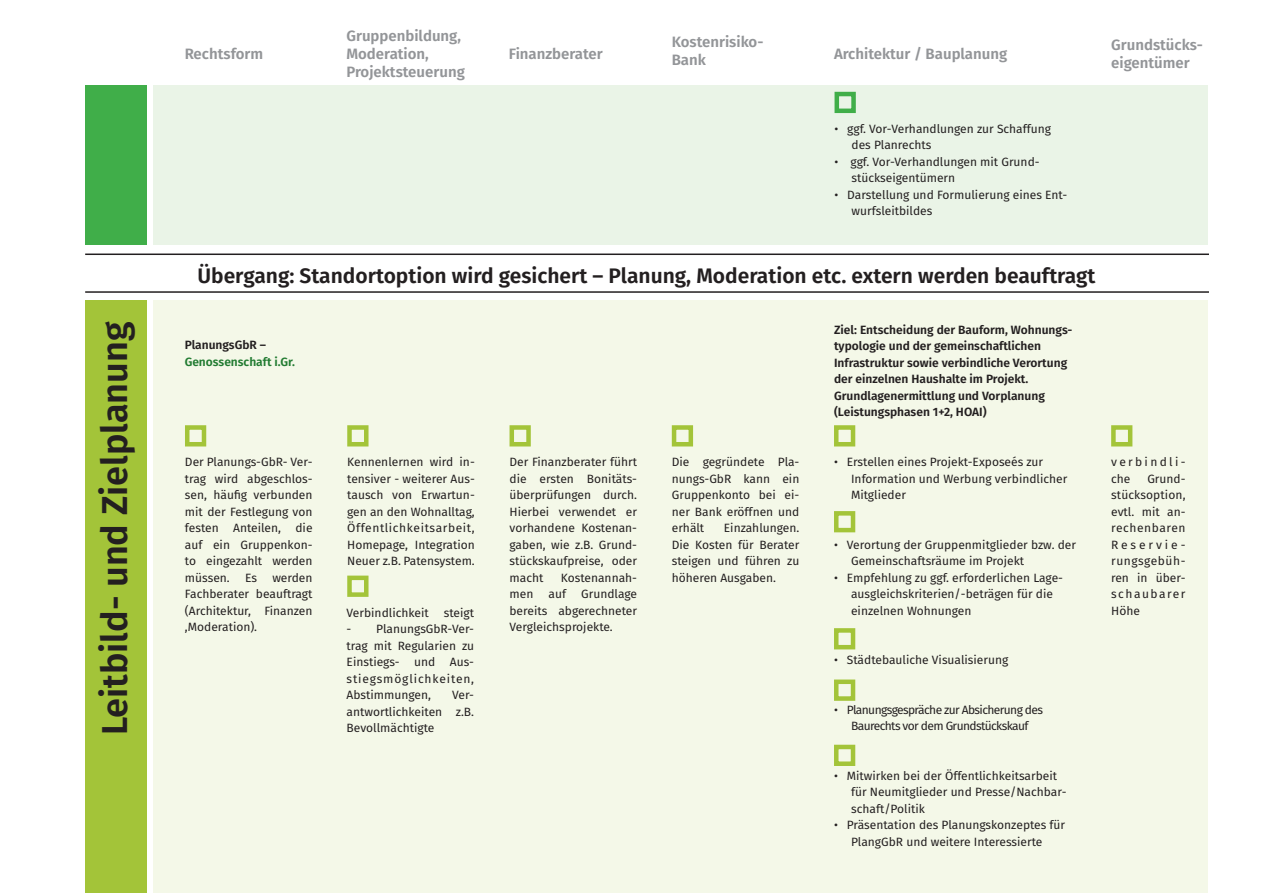
<style>
.page{position:relative;width:1263px;height:893px;background:#fff}
.page>*{position:absolute;margin:0;border:0;box-sizing:border-box;transform-origin:0 0}
.Titel_groß{font:600 36px "Fira Sans";color:#231f20}
.Übergang{font:600 21px "Fira Sans";color:#231f20}
.Titel_Spalte_grau{font:600 15px/18px "Fira Sans";color:#939598}
.Fließtext_A3{font:12px/16.5px "Fira Sans";color:#231f20;text-align:justify}
.Titel_Spalte_klein{font:600 12px/16.5px "Fira Sans";color:#231f20}
.Fließtext_A3-2{font:12px/16.5px "Fira Sans";letter-spacing:-.05em;color:#231f20;text-align:center}
.Titel_Spalte_klein-2{font:600 12px "Fira Sans";color:#217b31}
.Fließtext_A3-3{font:12px/16.5px "Fira Sans";letter-spacing:.195em;color:#231f20}
</style>
<div class="page">
<div style="left:153px;top:300px;width:1055px;height:593px;background:#f4f8e8"></div>
<div style="left:85px;top:300px;width:62px;height:593px;background:#a3c439"></div>
<hr style="left:85px;top:291px;width:1124px;height:2px;background:#231f20">
<hr style="left:85px;top:254px;width:1124px;height:1px;background:#231f20">
<div style="left:85px;top:85px;width:62px;height:160px;background:#40ae49"></div>
<div style="left:153px;top:85px;width:1055px;height:160px;background:#eaf4e7"></div>
<div style="left:185px;top:425px;width:21px;height:21px;border:4px solid #a3c439"></div>
<div style="left:347px;top:425px;width:21px;height:21px;border:4px solid #a3c439"></div>
<div style="left:347px;top:576px;width:21px;height:21px;border:4px solid #a3c439"></div>
<div style="left:509px;top:425px;width:22px;height:21px;border:4px solid #a3c439"></div>
<div style="left:672px;top:425px;width:21px;height:21px;border:4px solid #a3c439"></div>
<div style="left:834px;top:425px;width:21px;height:21px;border:4px solid #a3c439"></div>
<div style="left:834px;top:511px;width:21px;height:21px;border:4px solid #a3c439"></div>
<div style="left:834px;top:628px;width:21px;height:21px;border:4px solid #a3c439"></div>
<div style="left:834px;top:679px;width:21px;height:22px;border:4px solid #a3c439"></div>
<div style="left:834px;top:745px;width:21px;height:21px;border:4px solid #a3c439"></div>
<div style="left:1111px;top:425px;width:21px;height:21px;border:4px solid #a3c439"></div>
<div style="left:834px;top:92px;width:22px;height:21px;border:4px solid #40ae49"></div>
<p class="Titel_groß" style="left:85px;top:735px;width:415px;rotate:-90deg">Leitbild- und Zielplanung</p>
<p class="Titel_Spalte_grau" style="left:185px;top:43px;width:80px">Rechtsform</p>
<p class="Titel_Spalte_grau" style="left:346px;top:25px;width:116px">Gruppenbildung,<br>Moderation,</p>
<p class="Titel_Spalte_grau" style="left:346px;top:61px;width:120px">Projektsteuerung</p>
<p class="Titel_Spalte_grau" style="left:509px;top:43px;width:95px">Finanzberater</p>
<p class="Titel_Spalte_grau" style="left:672px;top:32px;width:93px">Kostenrisiko-<br>Bank</p>
<p class="Titel_Spalte_grau" style="left:834px;top:43px;width:175px">Architektur / Bauplanung</p>
<p class="Fließtext_A3" style="left:851px;top:120px;width:201px;text-indent:-17px">• ggf. Vor-Verhandlungen zur Schaffung des Planrechts</p>
<p class="Fließtext_A3" style="left:851px;top:153px;width:190px;text-indent:-17px">• ggf. Vor-Verhandlungen mit Grund&shy;stückseigentümern</p>
<p class="Fließtext_A3" style="left:851px;top:186px;width:217px;text-indent:-17px">• Darstellung und Formulierung eines Ent&shy;wurfsleitbildes</p>
<p class="Titel_Spalte_grau" style="left:1111px;top:34px;width:93px">Grundstücks-</p>
<p class="Titel_Spalte_grau" style="left:1111px;top:52px;width:80px">eigentümer</p>
<p class="Übergang" style="left:197px;top:258px;width:899px">Übergang: Standortoption wird gesichert – Planung, Moderation etc. extern werden beauftragt</p>
<p class="Titel_Spalte_klein" style="left:185px;top:336px;width:83px">PlanungsGbR –</p>
<p class="Titel_Spalte_klein-2" style="left:185px;top:352px;width:112px">Genossenschaft i.Gr.</p>
<p class="Fließtext_A3" style="left:185px;top:454px;width:129px">Der Planungs-GbR- Ver&shy;trag wird abgeschlos&shy;sen, häufig verbunden mit der Festlegung von festen Anteilen, die auf ein Gruppenkon&shy;to eingezahlt werden müssen.</p>
<p class="Fließtext_A3" style="left:185px;top:569px;width:129px;text-indent:87px">werden Fachberater beauftragt (Architektur, Finanzen ,Moderation).</p>
<p class="Fließtext_A3" style="left:245px;top:569px;width:13px">Es</p>
<p class="Fließtext_A3" style="left:347px;top:454px;width:129px">Kennenlernen wird in&shy;tensiver - weiterer Aus&shy;tausch von Erwartun&shy;gen an den Wohnalltag, Öffentlichkeitsarbeit, Homepage, Integration Neuer z.B. Patensystem.</p>
<p class="Fließtext_A3" style="left:509px;top:454px;width:129px">Der Finanzberater führt die ersten Bonitäts&shy;überprüfungen durch.<br>Hierbei verwendet er vorhandene Kostenan&shy;gaben, wie z.B. Grund&shy;stückskaufpreise, oder macht</p>
<p class="Fließtext_A3" style="left:561px;top:569px;width:78px">Kostenannah-</p>
<p class="Fließtext_A3" style="left:347px;top:604px;width:84px">Verbindlichkeit</p>
<p class="Fließtext_A3" style="left:444px;top:604px;width:32px">steigt</p>
<p class="Fließtext_A3" style="left:347px;top:620px;width:129px">- PlanungsGbR-Ver&shy;trag mit Regularien zu Einstiegs- und Aus&shy;stiegsmöglichkeiten, Abstimmungen,</p>
<p class="Fließtext_A3" style="left:347px;top:686px;width:129px;text-indent:106px">Ver&shy;antwortlichkeiten z.B.<br>Bevollmächtigte</p>
<p class="Fließtext_A3" style="left:509px;top:586px;width:129px;text-indent:72px">Grundlage bereits abgerechneter Vergleichsprojekte.</p>
<p class="Fließtext_A3" style="left:509px;top:586px;width:25px">men</p>
<p class="Fließtext_A3" style="left:548px;top:586px;width:19px">auf</p>
<p class="Fließtext_A3" style="left:672px;top:453px;width:129px">Die gegründete Pla&shy;nungs-GbR kann ein Gruppenkonto bei ei&shy;ner Bank eröffnen und erhält</p>
<p class="Fließtext_A3" style="left:672px;top:519px;width:129px;text-indent:52px">Einzahlungen.<br>Die Kosten für Berater steigen und führen zu höheren Ausgaben.</p>
<p class="Titel_Spalte_klein" style="left:834px;top:321px;width:240px">Ziel: Entscheidung der Bauform, Wohnungs&shy;typologie und der gemeinschaftlichen Infrastruktur sowie verbindliche Verortung der einzelnen Haushalte im Projekt.</p>
<p class="Titel_Spalte_klein" style="left:834px;top:387px;width:212px">Grundlagenermittlung und Vorplanung (Leistungsphasen 1+2, HOAI)</p>
<p class="Fließtext_A3" style="left:851px;top:454px;width:218px;text-align:left;text-indent:-17px">• Erstellen eines Projekt-Exposeés zur<br>Information und Werbung verbindlicher<br>Mitglieder</p>
<p class="Fließtext_A3" style="left:851px;top:536px;width:226px;text-indent:-17px">• Verortung der Gruppenmitglieder bzw. der<br>Gemeinschaftsräume im Projekt</p>
<p class="Fließtext_A3" style="left:851px;top:569px;width:213px;text-align:left;text-indent:-17px">• Empfehlung zu ggf. erforderlichen Lage&shy;ausgleichskriterien/-beträgen für die einzelnen Wohnungen</p>
<p class="Fließtext_A3" style="left:834px;top:652px;width:176px">• Städtebauliche Visualisierung</p>
<p class="Fließtext_A3-2" style="left:834px;top:701px;width:210px">• Planungsgespräche zur Absicherung des<br>Baurechts vor dem Grundstückskauf</p>
<p class="Fließtext_A3" style="left:851px;top:767px;width:217px;text-align:left;text-indent:-17px">• Mitwirken bei der Öffentlichkeitsarbeit für Neumitglieder und Presse/Nachbar&shy;schaft/Politik</p>
<p class="Fließtext_A3" style="left:834px;top:817px;width:233px;text-align:center">• Präsentation des Planungskonzeptes für<br>PlangGbR und weitere Interessierte</p>
<p class="Fließtext_A3-3" style="left:1111px;top:454px;width:76px">verbindli&shy;che</p>
<p class="Fließtext_A3" style="left:1111px;top:470px;width:76px;text-indent:36px">Grund&shy;stücksoption, evtl. mit an&shy;rechenbaren Reservie&shy;rungsgebüh&shy;ren in über&shy;schaubarer Höhe</p>
</div>
